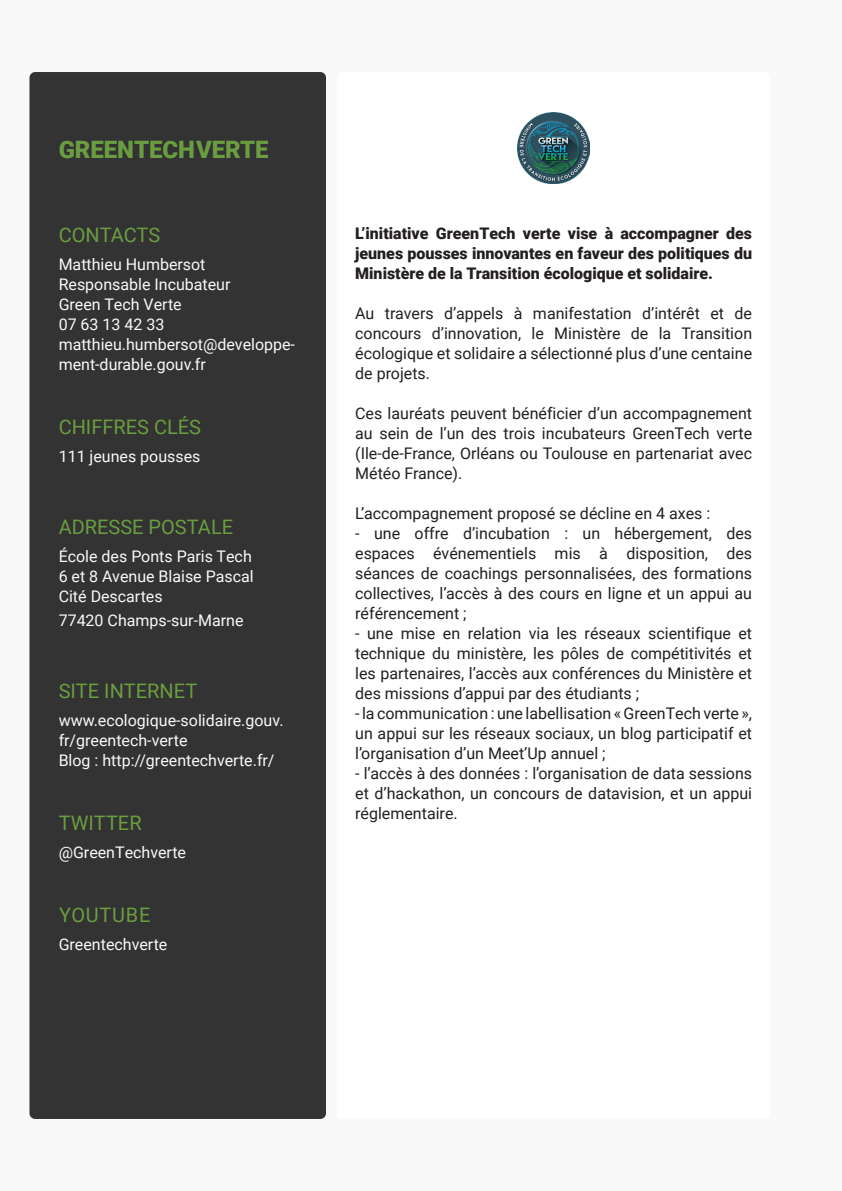
<style>
.page{position:relative;width:842px;height:1191px;background:#fff}
.page>*{position:absolute;margin:0;border:0;box-sizing:border-box;transform-origin:0 0}
.t1{font:900 24px "Roboto";letter-spacing:-.005em;color:#6a9d40}
.t2{font:20px "Roboto";color:#6a9d40}
.t3{font:20px "Roboto";letter-spacing:.035em;color:#6a9d40}
.t4{font:16px/20px "Roboto";color:#231f20;text-align:justify}
.t5{font:16px/20px "Roboto";color:#f9f9f9}
.t6{font:900 16px/20px "Roboto";color:#231f20;text-align:justify}
</style>
<div class="page">
<div style="left:29px;top:72px;width:297px;height:1047px;background:#333;border-radius:6px"></div>
<img style="left:518px;top:112px;width:71px;height:72px">
<p class="t1" style="left:59px;top:133px;width:211px">GREENTECH VERTE</p>
<p class="t2" style="left:59px;top:221px;width:103px">CONTACTS</p>
<p class="t5" style="left:59px;top:253px;width:148px">Matthieu Humbersot</p>
<p class="t5" style="left:59px;top:273px;width:173px">Responsable Incubateur</p>
<p class="t5" style="left:59px;top:293px;width:125px">Green Tech Verte</p>
<p class="t5" style="left:59px;top:313px;width:107px">07 63 13 42 33</p>
<p class="t5" style="left:59px;top:333px;width:238px">matthieu.humbersot@developpe-</p>
<p class="t5" style="left:59px;top:353px;width:149px">ment-durable.gouv.fr</p>
<p class="t2" style="left:59px;top:413px;width:144px">CHIFFRES CLÉS</p>
<p class="t5" style="left:59px;top:445px;width:143px">111 jeunes pousses</p>
<p class="t2" style="left:59px;top:513px;width:176px">ADRESSE POSTALE</p>
<p class="t5" style="left:59px;top:545px;width:195px">École des Ponts Paris Tech</p>
<p class="t5" style="left:59px;top:565px;width:196px">6 et 8 Avenue Blaise Pascal</p>
<p class="t5" style="left:59px;top:585px;width:106px">Cité Descartes</p>
<p class="t5" style="left:59px;top:609px;width:186px">77420 Champs-sur-Marne</p>
<p class="t2" style="left:59px;top:677px;width:140px">SITE INTERNET</p>
<p class="t5" style="left:59px;top:709px;width:226px">www.ecologique-solidaire.gouv. fr/greentech-verte</p>
<p class="t5" style="left:59px;top:749px;width:217px">Blog : http://greentechverte.fr/</p>
<p class="t2" style="left:59px;top:809px;width:84px">TWITTER</p>
<p class="t5" style="left:59px;top:841px;width:129px">@GreenTechverte</p>
<p class="t3" style="left:59px;top:901px;width:93px">YOUTUBE</p>
<p class="t5" style="left:59px;top:933px;width:110px">Greentechverte</p>
<p class="t6" style="left:355px;top:222px;width:398px">L’initiative GreenTech verte vise à accompagner des jeunes pousses innovantes en faveur des politiques du Ministère de la Transition écologique et solidaire.</p>
<p class="t4" style="left:355px;top:302px;width:398px">Au travers d’appels à manifestation d’intérêt et de concours d’innovation, le Ministère de la Transition écologique et solidaire a sélectionné plus d’une centaine de projets.</p>
<p class="t4" style="left:355px;top:402px;width:398px">Ces lauréats peuvent bénéficier d’un accompagnement au sein de l’un des trois incubateurs GreenTech verte (Ile-de-France, Orléans ou Toulouse en partenariat avec Météo France).</p>
<p class="t4" style="left:355px;top:502px;width:357px">L’accompagnement proposé se décline en 4 axes :</p>
<p class="t4" style="left:355px;top:522px;width:398px">- une offre d’incubation : un hébergement, des espaces événementiels mis à disposition, des séances de coachings personnalisées, des formations collectives, l’accès à des cours en ligne et un appui au référencement ;</p>
<p class="t4" style="left:355px;top:622px;width:398px">- une mise en relation via les réseaux scientifique et technique du ministère, les pôles de compétitivités et les partenaires, l’accès aux conférences du Ministère et des missions d’appui par des étudiants ;</p>
<p class="t4" style="left:355px;top:702px;width:398px">- la communication : une labellisation « GreenTech verte », un appui sur les réseaux sociaux, un blog participatif et l’organisation d’un Meet’Up annuel ;</p>
<p class="t4" style="left:355px;top:762px;width:398px">- l’accès à des données : l’organisation de data sessions et d’hackathon, un concours de datavision, et un appui réglementaire.</p>
</div>
